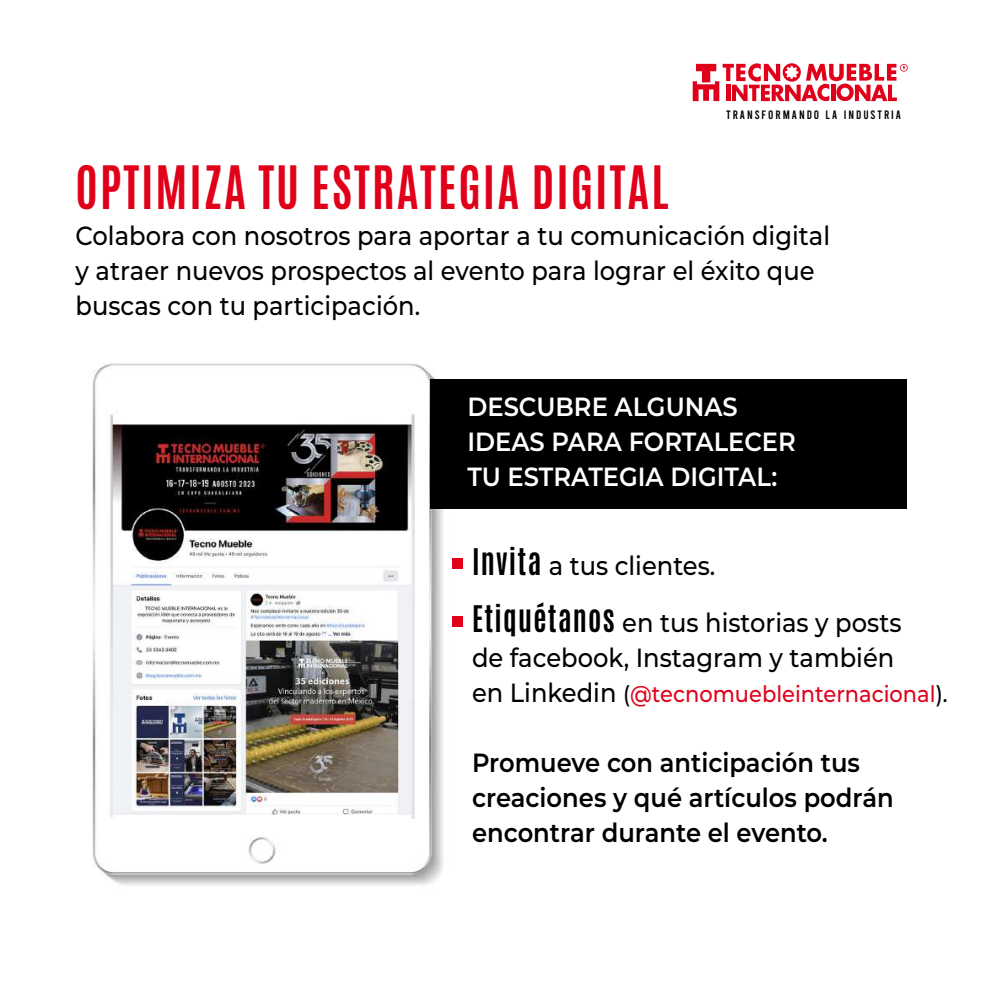
<style>
.page{position:relative;width:993px;height:993px;background:#fff}
.page>*{position:absolute;margin:0;border:0;box-sizing:border-box;transform-origin:0 0}
.t1{font:700 49.88px "Antonio";letter-spacing:.045em;color:#e1001a;scale:.92 1}
.t2{font:500 26.25px/35px "Montserrat";color:#000;scale:.92 1}
.t3{font:600 26.25px/35px "Montserrat";color:#000;scale:.92 1}
.t4{font:600 26.25px/35px "Montserrat";color:#fff;scale:.92 1}
.t5{font:500 22.75px "Montserrat";color:#e1001a;scale:.92 1}
.t6{font:12.08px "Bebas";letter-spacing:.16em;color:#000}
.s1{font-family:"Antonio";font-weight:700;font-size:30.62px}
.s2{font-size:26.25px;color:#000}
.s3{color:#000}
</style>
<div class="page">
<img style="left:92px;top:363px;width:371px;height:522px">
<div style="left:430px;top:379px;width:476px;height:130px;background:#000"></div>
<svg style="left:692px;top:63px;width:215px;height:38px"></svg>
<div style="left:452px;top:558px;width:10px;height:10px;background:#e1001a"></div>
<div style="left:452px;top:615px;width:10px;height:11px;background:#e1001a"></div>
<p class="t6" style="left:725px;top:108px;width:176px">TRANSFORMANDO LA INDUSTRIA</p>
<h1 class="t1" style="left:76px;top:150px;width:646px">OPTIMIZA TU ESTRATEGIA DIGITAL</h1>
<p class="t2" style="left:76px;top:216px;width:821px">Colabora con nosotros para aportar a tu comunicación digital y atraer nuevos prospectos al evento para lograr el éxito que buscas con tu participación.</p>
<p class="t4" style="left:467px;top:388px;width:358px">DESCUBRE ALGUNAS<br>IDEAS PARA FORTALECER<br>TU ESTRATEGIA DIGITAL:</p>
<p class="t2" style="left:472px;top:535px;width:468px;line-height:57.4px"><span class="s1">Invita</span> a tus clientes.<br><span class="s1">Etiquétanos</span> en tus historias y posts</p>
<p class="t2" style="left:472px;top:639px;width:460px">de facebook, Instagram y también</p>
<p class="t5" style="left:472px;top:678px;width:518px"><span class="s2">en Linkedin</span> <span class="s3">(</span>@tecnomuebleinternacional<span class="s3">).</span></p>
<p class="t3" style="left:472px;top:743px;width:460px">Promueve con anticipación tus creaciones y qué artículos podrán encontrar durante el evento.</p>
</div>
